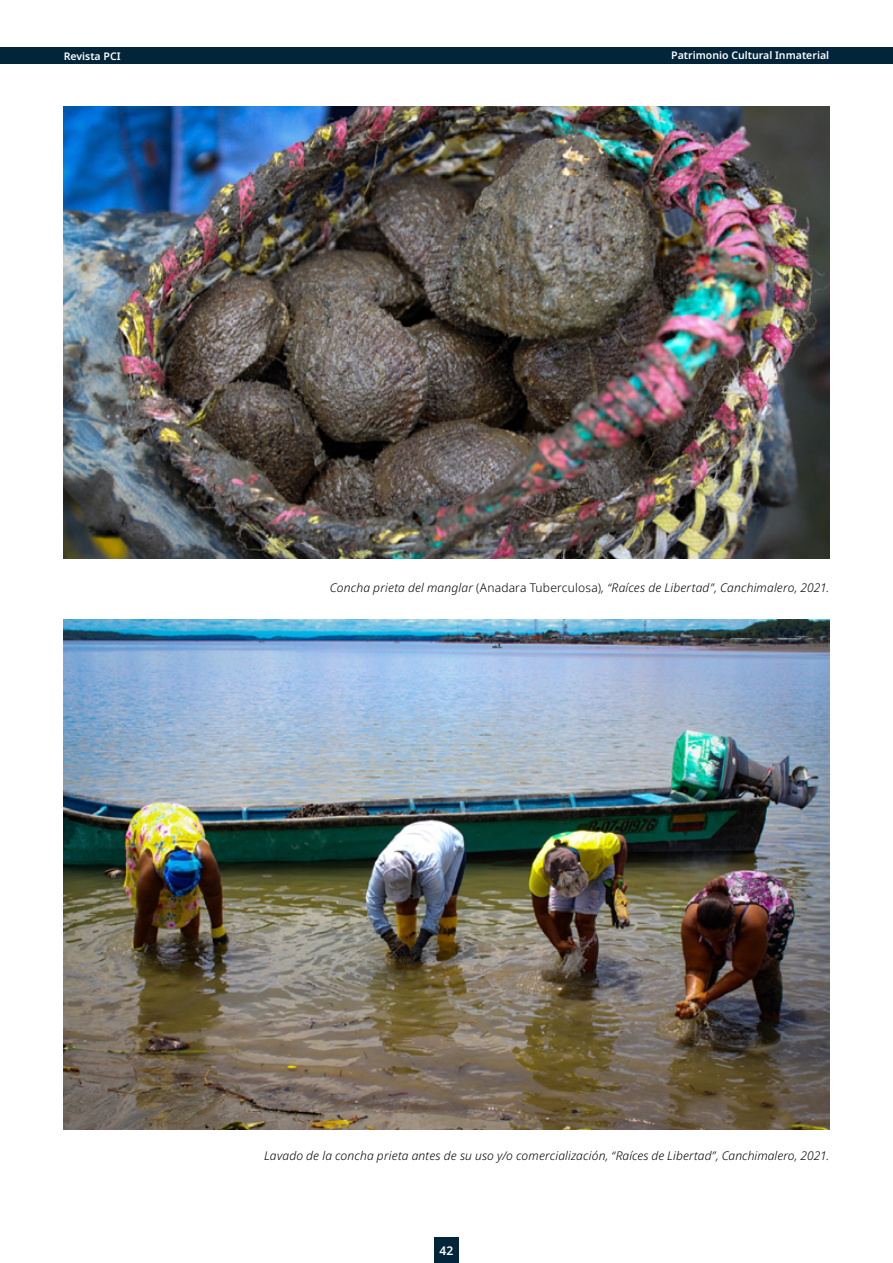
<style>
.page{position:relative;width:893px;height:1263px;background:#fff}
.page>*{position:absolute;margin:0;border:0;box-sizing:border-box;transform-origin:0 0}
.t1{font:italic 300 12px "Noto Sans";letter-spacing:.01em;color:#000}
.t2{font:600 12px "Noto Sans";color:#fff}
.t3{font:600 10.5px "Noto Sans";color:#fff}
.s1{font-style:normal}
</style>
<div class="page">
<div style="left:434px;top:1237px;width:25px;height:26px;background:#03253a"></div>
<div style="left:0;top:48px;width:893px;height:16px;background:#03253a"></div>
<img style="left:64px;top:106px;width:765px;height:452px">
<img style="left:64px;top:619px;width:765px;height:510px">
<p class="t3" style="left:64px;top:50px;width:58px">Revista PCI</p>
<p class="t3" style="left:671px;top:49px;width:159px">Patrimonio Cultural Inmaterial</p>
<p class="t1" style="left:330px;top:579px;width:501px">Concha prieta del manglar <span class="s1">(Anadara Tuberculosa)</span>, “Raíces de Libertad”, Canchimalero, 2021.</p>
<p class="t1" style="left:264px;top:1147px;width:567px">Lavado de la concha prieta antes de su uso y/o comercialización, “Raíces de Libertad”, Canchimalero, 2021.</p>
<p class="t2" style="left:440px;top:1244px;width:15px">42</p>
</div>
